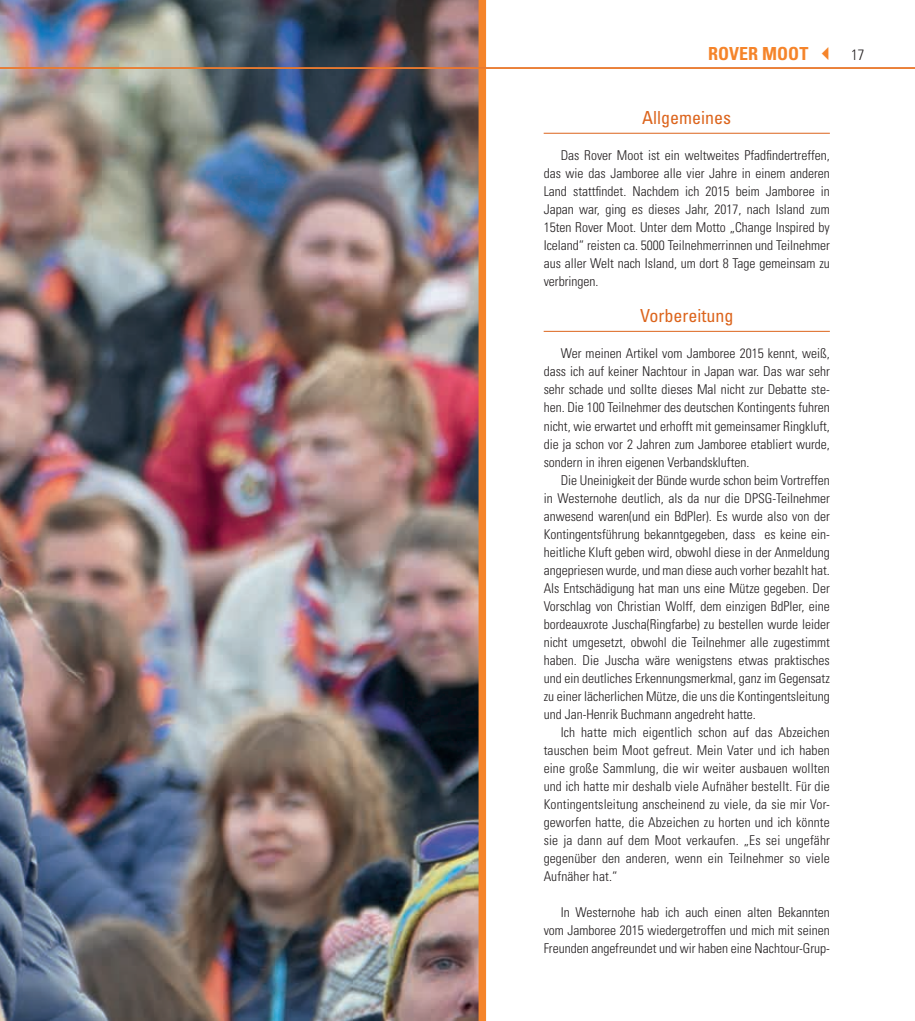
<style>
.page{position:relative;width:915px;height:1021px;background:#fff}
.page>*{position:absolute;margin:0;border:0;box-sizing:border-box;transform-origin:0 0}
.t1{font:condensed 18px "Univers LT Std";color:#dc641c}
.t2{font:700 condensed 18px "Univers LT Std";color:#f5842a}
.t3{font:300 condensed 15px "Univers LT Std";color:#231f20}
.t4{font:300 condensed 13.5px/18px "Univers LT Std";color:#231f20;text-align:justify}
</style>
<div class="page">
<hr style="left:543px;top:133px;width:286px;height:1px;background:#dc641c">
<hr style="left:543px;top:331px;width:286px;height:1px;background:#dc641c">
<img style="left:0;top:0;width:486px;height:1020px">
<hr style="left:0;top:67px;width:914px;height:2px;background:#f5842a">
<h1 class="t2" style="left:708px;top:42px;width:102px">ROVER MOOT</h1>
<p class="t3" style="left:850px;top:45px;width:15px">17</p>
<h1 class="t1" style="left:642px;top:106px;width:90px">Allgemeines</h1>
<p class="t4" style="left:543px;top:147px;width:287px;text-indent:17px">Das Rover Moot ist ein weltweites Pfadfindertreffen, das wie das Jamboree alle vier Jahre in einem anderen Land stattfindet. Nachdem ich 2015 beim Jamboree in Japan war, ging es dieses Jahr, 2017, nach Island zum 15ten Rover Moot. Unter dem Motto „Change Inspired by Iceland“ reisten ca. 5000 Teilnehmerrinnen und Teilnehmer aus aller Welt nach Island, um dort 8 Tage gemeinsam zu verbringen.</p>
<h1 class="t1" style="left:639px;top:304px;width:95px">Vorbereitung</h1>
<p class="t4" style="left:543px;top:345px;width:287px;text-indent:17px">Wer meinen Artikel vom Jamboree 2015 kennt, weiß, dass ich auf keiner Nachtour in Japan war. Das war sehr sehr schade und sollte dieses Mal nicht zur Debatte ste&shy;hen. Die 100 Teilnehmer des deutschen Kontingents fuhren nicht, wie erwartet und erhofft mit gemeinsamer Ringkluft, die ja schon vor 2 Jahren zum Jamboree etabliert wurde, sondern in ihren eigenen Verbandskluften.</p>
<p class="t4" style="left:543px;top:471px;width:287px;text-indent:17px">Die Uneinigkeit der Bünde wurde schon beim Vortreffen in Westernohe deutlich, als da nur die DPSG-Teilnehmer anwesend waren(und ein BdPler). Es wurde also von der Kontingentsführung bekanntgegeben, dass es keine ein&shy;heitliche Kluft geben wird, obwohl diese in der Anmeldung angepriesen wurde, und man diese auch vorher bezahlt hat.<br>Als Entschädigung hat man uns eine Mütze gegeben. Der Vorschlag von Christian Wolff, dem einzigen BdPler, eine bordeauxrote Juscha(Ringfarbe) zu bestellen wurde leider nicht umgesetzt, obwohl die Teilnehmer alle zugestimmt haben. Die Juscha wäre wenigstens etwas praktisches und ein deutliches Erkennungsmerkmal, ganz im Gegensatz zu einer lächerlichen Mütze, die uns die Kontingentsleitung und Jan-Henrik Buchmann angedreht hatte.</p>
<p class="t4" style="left:543px;top:722px;width:287px;text-indent:17px">Ich hatte mich eigentlich schon auf das Abzeichen tauschen beim Moot gefreut. Mein Vater und ich haben eine große Sammlung, die wir weiter ausbauen wollten und ich hatte mir deshalb viele Aufnäher bestellt. Für die Kontingentsleitung anscheinend zu viele, da sie mir Vor&shy;geworfen hatte, die Abzeichen zu horten und ich könnte sie ja dann auf dem Moot verkaufen. „Es sei ungefähr gegenüber den anderen, wenn ein Teilnehmer so viele Aufnäher hat.“</p>
<p class="t4" style="left:543px;top:902px;width:287px;text-indent:17px">In Westernohe hab ich auch einen alten Bekannten vom Jamboree 2015 wiedergetroffen und mich mit seinen Freunden angefreundet und wir haben eine Nachtour-Grup-</p>
</div>
